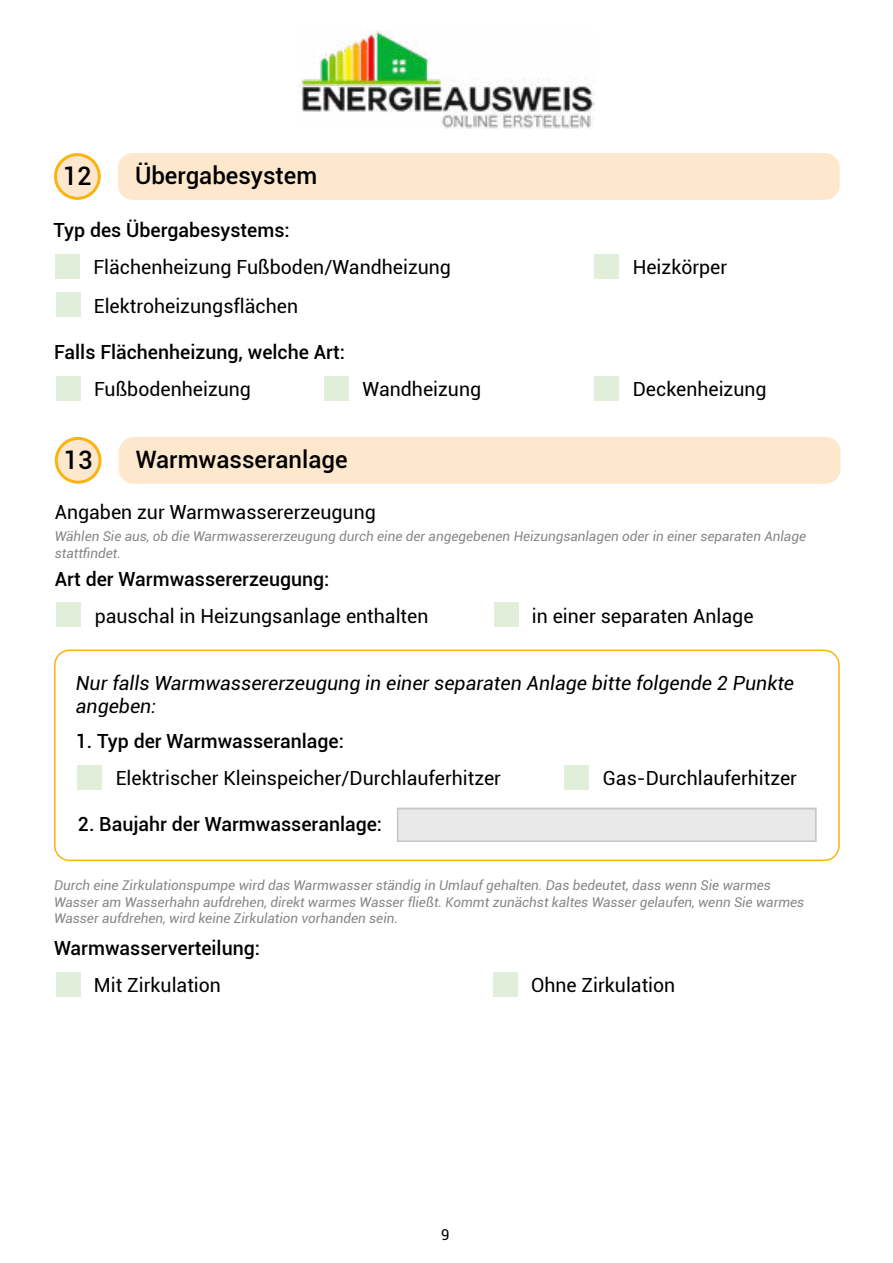
<style>
.page{position:relative;width:893px;height:1263px;background:#fff}
.page>*{position:absolute;margin:0;border:0;box-sizing:border-box;transform-origin:0 0}
.t1{font:500 25.5px "Roboto";color:#000}
.t2{font:500 24px "Roboto";color:#000}
.t3{font:19.5px "Roboto";color:#000}
.t4{font:500 19.5px "Roboto";color:#000}
.t5{font:italic 19.5px/23.4px "Roboto";color:#000}
.t6{font:15px "Roboto";color:#000}
.t7{font:italic 13.5px/16.2px "Roboto";color:#878786}
</style>
<div class="page">
<img style="left:299px;top:31px;width:295px;height:97px">
<div style="left:118px;top:153px;width:722px;height:47px;background:#fde8cd;border-radius:15px"></div>
<div style="left:55px;top:155px;width:44px;height:43px;background:#fde8cd;border-radius:50%"></div>
<div style="left:54px;top:153px;width:47px;height:47px;border:3px solid #fab313;border-radius:50%"></div>
<div style="left:119px;top:437px;width:721px;height:47px;background:#fde8cd;border-radius:15px"></div>
<div style="left:56px;top:438px;width:44px;height:44px;background:#fde8cd;border-radius:50%"></div>
<div style="left:55px;top:437px;width:47px;height:47px;border:3px solid #fab313;border-radius:50%"></div>
<div style="left:54px;top:649px;width:786px;height:212px;border:2px solid #fab313;border-radius:15px"></div>
<div style="left:55px;top:254px;width:25px;height:24px;background:#e1eed9"></div>
<div style="left:594px;top:254px;width:25px;height:24px;background:#e1eed9"></div>
<div style="left:56px;top:293px;width:25px;height:24px;background:#e1eed9"></div>
<div style="left:56px;top:376px;width:25px;height:24px;background:#e1eed9"></div>
<div style="left:324px;top:376px;width:25px;height:24px;background:#e1eed9"></div>
<div style="left:594px;top:376px;width:25px;height:24px;background:#e1eed9"></div>
<div style="left:56px;top:603px;width:25px;height:24px;background:#e1eed9"></div>
<div style="left:494px;top:603px;width:24px;height:24px;background:#e1eed9"></div>
<div style="left:78px;top:765px;width:24px;height:24px;background:#e1eed9"></div>
<div style="left:564px;top:765px;width:25px;height:24px;background:#e1eed9"></div>
<div style="left:397px;top:808px;width:419px;height:34px;background:#e9e9e9"></div>
<div style="left:397px;top:808px;width:419px;height:34px;border:1px solid #c6c6c6"></div>
<div style="left:56px;top:972px;width:25px;height:25px;background:#e1eed9"></div>
<div style="left:493px;top:972px;width:25px;height:25px;background:#e1eed9"></div>
<h1 class="t1" style="left:63px;top:165px;width:30px">12</h1>
<h2 class="t2" style="left:135px;top:165px;width:184px">Übergabesystem</h2>
<h3 class="t4" style="left:54px;top:222px;width:238px">Typ des Übergabesystems:</h3>
<h3 class="t3" style="left:93px;top:258px;width:359px">Flächenheizung Fußboden/Wandheizung</h3>
<h3 class="t3" style="left:633px;top:258px;width:96px">Heizkörper</h3>
<h3 class="t3" style="left:94px;top:297px;width:206px">Elektroheizungsflächen</h3>
<h3 class="t4" style="left:54px;top:344px;width:293px">Falls Flächenheizung, welche Art:</h3>
<h3 class="t3" style="left:94px;top:380px;width:158px">Fußbodenheizung</h3>
<h3 class="t3" style="left:363px;top:380px;width:120px">Wandheizung</h3>
<h3 class="t3" style="left:633px;top:380px;width:135px">Deckenheizung</h3>
<h1 class="t1" style="left:64px;top:449px;width:30px">13</h1>
<h2 class="t2" style="left:136px;top:449px;width:213px">Warmwasseranlage</h2>
<h3 class="t3" style="left:55px;top:503px;width:323px">Angaben zur Warmwassererzeugung</h3>
<p class="t7" style="left:55px;top:529px;width:753px">Wählen Sie aus, ob die Warmwassererzeugung durch eine der angegebenen Heizungsanlagen oder in einer separaten Anlage stattfindet.</p>
<h3 class="t4" style="left:55px;top:570px;width:276px">Art der Warmwassererzeugung:</h3>
<h3 class="t3" style="left:95px;top:607px;width:335px">pauschal in Heizungsanlage enthalten</h3>
<h3 class="t3" style="left:532px;top:607px;width:223px">in einer separaten Anlage</h3>
<h3 class="t5" style="left:76px;top:672px;width:720px">Nur falls Warmwassererzeugung in einer separaten Anlage bitte folgende 2 Punkte angeben:</h3>
<h3 class="t4" style="left:76px;top:733px;width:270px">1. Typ der Warmwasseranlage:</h3>
<h3 class="t3" style="left:116px;top:769px;width:387px">Elektrischer Kleinspeicher/Durchlauferhitzer</h3>
<h3 class="t3" style="left:603px;top:769px;width:196px">Gas-Durchlauferhitzer</h3>
<h3 class="t4" style="left:78px;top:816px;width:306px">2. Baujahr der Warmwasseranlage:</h3>
<p class="t7" style="left:54px;top:878px;width:752px">Durch eine Zirkulationspumpe wird das Warmwasser ständig in Umlauf gehalten. Das bedeutet, dass wenn Sie warmes<br>Wasser am Wasserhahn aufdrehen, direkt warmes Wasser fließt. Kommt zunächst kaltes Wasser gelaufen, wenn Sie warmes<br>Wasser aufdrehen, wird keine Zirkulation vorhanden sein.</p>
<h3 class="t4" style="left:54px;top:940px;width:208px">Warmwasserverteilung:</h3>
<h3 class="t3" style="left:94px;top:977px;width:129px">Mit Zirkulation</h3>
<h3 class="t3" style="left:531px;top:977px;width:146px">Ohne Zirkulation</h3>
<p class="t6" style="left:441px;top:1228px;width:10px">9</p>
</div>
